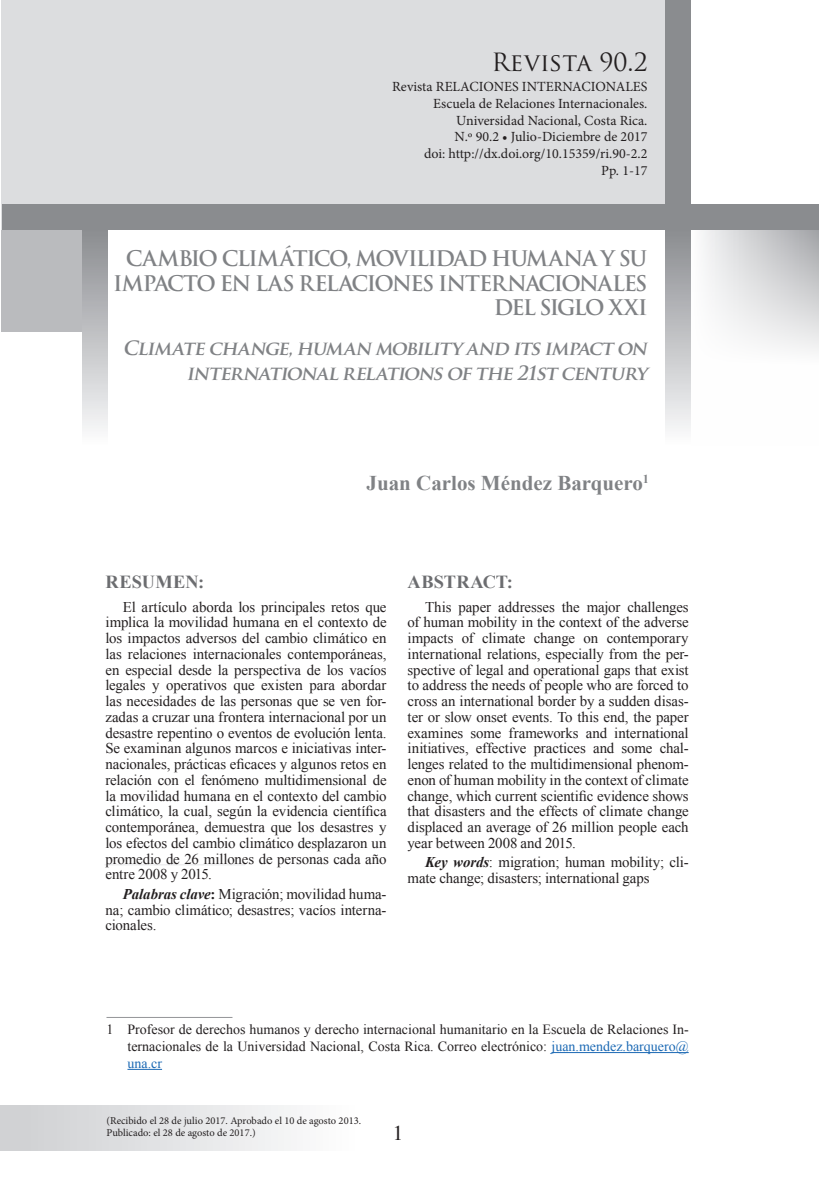
<style>
.page{position:relative;width:819px;height:1197px;background:#fff}
.page>*{position:absolute;margin:0;border:0;box-sizing:border-box;transform-origin:0 0}
.t1{font:24.5px "Trajan Pro";color:#231f20}
.t2{font:700 21px/24.5px "Trajan Pro";letter-spacing:-.065em;color:#808285;text-align:right}
.t3{font:700 21px "Times New Roman";color:#808285}
.t4{font:21px "Times";color:#231f20}
.t5{font:italic 700 19.25px/24.5px "Trajan Pro";letter-spacing:-.02em;color:#808285;text-align:right}
.t6{font:700 18.38px "Times New Roman";letter-spacing:.015em;color:#6c6d70}
.t7{font:14.88px/15.8px "Times New Roman";letter-spacing:-.01em;color:#231f20;text-align:justify}
.t8{font:14px/16.8px "Times New Roman";color:#231f20;text-align:justify}
.t9{font:14px/16.8px "Minion Pro";color:#231f20;text-align:right}
.t10{font:10.5px/12.6px "Minion Pro";color:#231f20}
.s1{font-weight:700;font-style:italic}
.s2{font-weight:700}
.s3{color:#1b69b4}
</style>
<div class="page">
<svg style="left:702px;top:230px;width:117px;height:122px"></svg>
<div style="left:1px;top:217px;width:89px;height:115px;background:#babbbe"></div>
<div style="left:1px;top:0;width:666px;height:230px;background:#dcdddf"></div>
<div style="left:665px;top:227px;width:25px;height:219px;background:linear-gradient(to bottom,#888a8e,#fcfcfd)"></div>
<div style="left:665px;top:0;width:25px;height:215px;background:#8a8c8f"></div>
<div style="left:2px;top:205px;width:817px;height:25px;background:#8a8c8f"></div>
<div style="left:83px;top:227px;width:25px;height:219px;background:linear-gradient(to bottom,#888a8e,#fcfcfd)"></div>
<div style="left:0;top:1105px;width:357px;height:46px;background:linear-gradient(to right,#cdced1,#fdfdfe)"></div>
<hr style="left:105px;top:864px;width:140px;height:1px;background:#e6e7e9">
<hr style="left:106px;top:1017px;width:126px;height:1px;background:#939598">
<hr style="left:551px;top:1052px;width:138px;height:1px;background:#1b69b4">
<hr style="left:127px;top:1069px;width:35px;height:1px;background:#1b69b4">
<h1 class="t1" style="left:491px;top:46px;width:158px">Revista 90.2</h1>
<p class="t9" style="left:392px;top:78px;width:257px">Revista RELACIONES INTERNACIONALES Escuela de Relaciones Internacionales.<br>Universidad Nacional, Costa Rica.<br>N.º 90.2 • Julio-Diciembre de 2017<br>doi: http://dx.doi.org/10.15359/ri.90-2.2<br>Pp. 1-17</p>
<h2 class="t2" style="left:113px;top:247px;width:536px">CAMBIO CLIMÁTICO, MOVILIDAD HUMANA Y SU<br>IMPACTO EN LAS RELACIONES INTERNACIONALES<br>DEL SIGLO XXI</h2>
<p class="t5" style="left:123px;top:336px;width:530px">CLIMATE CHANGE,HUMAN MOBILITY AND ITSIMPACT ON<br>INTERNATIONAL RELATIONSOF THE 21ST CENTURY</p>
<h2 class="t3" style="left:367px;top:469px;width:284px">Juan Carlos Méndez Barquero<sup>1</sup></h2>
<p class="t6" style="left:105px;top:569px;width:100px">RESUMEN:</p>
<p class="t7" style="left:105px;top:598px;width:283px;text-indent:17px">El artículo aborda los principales retos que implica la movilidad humana en el contexto de los impactos adversos del cambio climático en las relaciones internacionales contemporáneas, en especial desde la perspectiva de los vacíos legales y operativos que existen para abordar las necesidades de las personas que se ven for&shy;zadas a cruzar una frontera internacional por un desastre repentino o eventos de evolución lenta.<br>Se examinan algunos marcos e iniciativas inter&shy;nacionales, prácticas eficaces y algunos retos en relación con el fenómeno multidimensional de la movilidad humana en el contexto del cambio climático, la cual, según la evidencia científica contemporánea, demuestra que los desastres y los efectos del cambio climático desplazaron un promedio de 26 millones de personas cada año entre 2008 y 2015.</p>
<p class="t7" style="left:105px;top:886px;width:283px;text-indent:17px"><span class="s1">Palabras clave</span><span class="s2">:</span> Migración; movilidad huma&shy;na; cambio climático; desastres; vacíos interna&shy;cionales.</p>
<p class="t6" style="left:408px;top:569px;width:107px">ABSTRACT:</p>
<p class="t7" style="left:408px;top:598px;width:283px;text-indent:17px">This paper addresses the major challenges of human mobility in the context of the adverse impacts of climate change on contemporary international relations, especially from the per&shy;spective of legal and operational gaps that exist to address the needs of people who are forced to cross an international border by a sudden disas&shy;ter or slow onset events. To this end, the paper examines some frameworks and international initiatives, effective practices and some chal&shy;lenges related to the multidimensional phenom&shy;enon of human mobility in the context of climate change, which current scientific evidence shows that disasters and the effects of climate change displaced an average of 26 million people each year between 2008 and 2015.</p>
<p class="t7" style="left:408px;top:854px;width:283px;text-indent:17px"><span class="s1">Key words</span>: migration; human mobility; cli&shy;mate change; disasters; international gaps</p>
<p class="t8" style="left:127px;top:1021px;width:563px;text-indent:-21px">1 Profesor de derechos humanos y derecho internacional humanitario en la Escuela de Relaciones In&shy;ternacionales de la Universidad Nacional, Costa Rica. Correo electrónico: <span class="s3">juan.mendez.barquero@ una.cr</span></p>
<p class="t10" style="left:106px;top:1114px;width:256px">(Recibido el 28 de julio 2017. Aprobado el 10 de agosto 2013.<br>Publicado: el 28 de agosto de 2017.)</p>
<h2 class="t4" style="left:393px;top:1113px;width:12px">1</h2>
</div>
